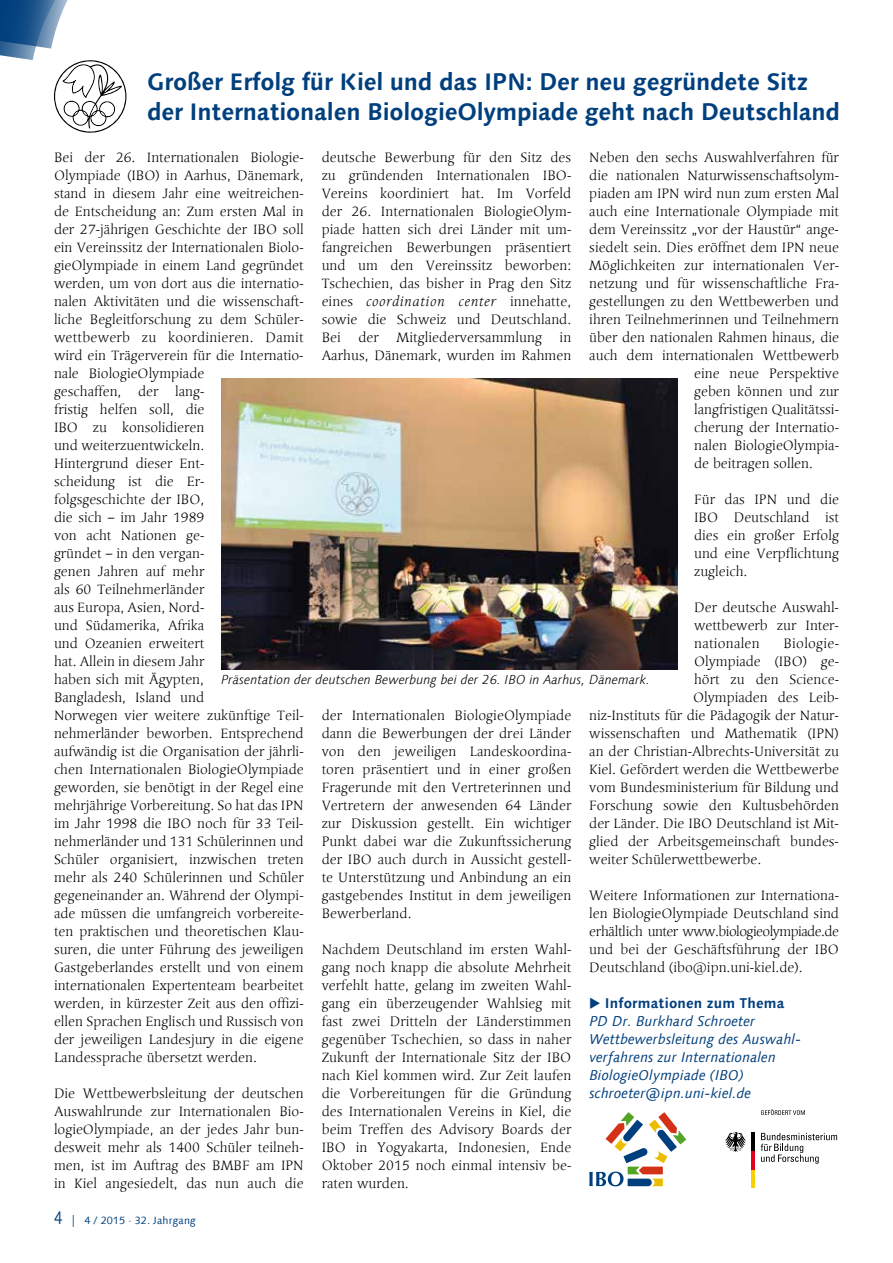
<style>
.page{position:relative;width:893px;height:1263px;background:#fff}
.page>*{position:absolute;margin:0;border:0;box-sizing:border-box;transform-origin:0 0}
.t1{font:700 24px/30px "Linotype Syntax Com";letter-spacing:-.01em;color:#003f7d}
.t2{font:italic 14.25px/18px "Linotype Syntax Com";color:#003f7d}
.t3{font:300 13.5px/18px "Linotype Syntax Srf Com";color:#000;text-align:justify}
.t4{font:300 13.5px "Linotype Syntax Srf Com";letter-spacing:.02em;color:#000}
.t5{font:italic 300 13.05px "Linotype Syntax Com";letter-spacing:-.005em;color:#000}
.t6{font:10.5px "Linotype Syntax Com";letter-spacing:.02em;color:#003f7d}
.s1{font-style:italic}
.s2{font-weight:700;font-style:normal}
.s3{font-size:18px}
.s4{font-weight:300;font-size:12px}
</style>
<div class="page">
<svg style="left:589px;top:1112px;width:97px;height:74px"></svg>
<svg style="left:761px;top:1133px;width:76px;height:31px"></svg>
<hr style="left:751px;top:1169px;width:4px;height:18px;background:#f8d200">
<hr style="left:751px;top:1151px;width:4px;height:18px;background:#e2001a">
<hr style="left:751px;top:1133px;width:4px;height:18px;background:#000">
<svg style="left:725px;top:1132px;width:21px;height:20px"></svg>
<svg style="left:761px;top:1109px;width:44px;height:6px"></svg>
<svg style="left:0;top:0;width:126px;height:133px"></svg>
<img style="left:221px;top:378px;width:456px;height:292px">
<h1 class="t1" style="left:147px;top:66px;width:695px">Großer Erfolg für Kiel und das IPN: Der neu gegründete Sitz der Internationalen BiologieOlympiade geht nach Deutschland</h1>
<p class="t3" style="left:589px;top:148px;width:251px">Neben den sechs Auswahlverfahren für</p>
<p class="t3" style="left:589px;top:166px;width:251px">die nationalen Naturwissenschaftsolym-</p>
<p class="t3" style="left:589px;top:184px;width:251px">piaden am IPN wird nun zum ersten Mal</p>
<p class="t3" style="left:589px;top:202px;width:251px">auch eine Internationale Olympiade mit</p>
<p class="t3" style="left:589px;top:220px;width:251px">dem Vereinssitz „vor der Haustür“ ange-</p>
<p class="t3" style="left:589px;top:238px;width:251px">siedelt sein. Dies eröffnet dem IPN neue</p>
<p class="t3" style="left:589px;top:256px;width:251px">Möglichkeiten zur internationalen Ver-</p>
<p class="t3" style="left:589px;top:274px;width:251px">netzung und für wissenschaftliche Fra-</p>
<p class="t3" style="left:589px;top:292px;width:251px">gestellungen zu den Wettbewerben und</p>
<p class="t3" style="left:589px;top:310px;width:251px">ihren Teilnehmerinnen und Teilnehmern</p>
<p class="t3" style="left:589px;top:328px;width:251px">über den nationalen Rahmen hinaus, die</p>
<p class="t3" style="left:589px;top:346px;width:251px">auch dem internationalen Wettbewerb</p>
<p class="t3" style="left:694px;top:364px;width:146px">eine neue Perspektive</p>
<p class="t3" style="left:694px;top:382px;width:146px">geben können und zur</p>
<p class="t3" style="left:694px;top:400px;width:146px">langfristigen Qualitätssi-</p>
<p class="t3" style="left:694px;top:418px;width:146px">cherung der Internatio-</p>
<p class="t3" style="left:694px;top:436px;width:146px">nalen BiologieOlympia-</p>
<p class="t3" style="left:694px;top:454px;width:120px">de beitragen sollen.</p>
<p class="t3" style="left:694px;top:490px;width:146px">Für das IPN und die IBO Deutschland ist dies ein großer Erfolg und eine Verpflichtung zugleich.</p>
<p class="t3" style="left:694px;top:598px;width:146px">Der deutsche Auswahl&shy;wettbewerb zur Inter&shy;nationalen</p>
<p class="t3" style="left:322px;top:148px;width:251px">deutsche Bewerbung für den Sitz des zu gründenden Internationalen IBO-Vereins koordiniert hat. Im Vorfeld der 26. Internationalen BiologieOlym&shy;piade hatten sich drei Länder mit um&shy;fangreichen Bewerbungen präsentiert und um den Vereinssitz beworben:<br>Tschechien, das bisher in Prag den Sitz eines <span class="s1">coordination center</span> innehatte, sowie die Schweiz und Deutschland.<br>Bei</p>
<p class="t3" style="left:54px;top:148px;width:251px;text-align:left">Bei der 26. Internationalen Biologie-Olympiade (IBO) in Aarhus, Dänemark, stand in diesem Jahr eine weitreichen&shy;de Entscheidung an: Zum ersten Mal in der 27-jährigen Geschichte der IBO soll ein Vereinssitz der Internationalen Biolo&shy;gieOlympiade in einem Land gegründet werden, um von dort aus die internatio&shy;nalen Aktivitäten und die wissenschaft&shy;liche Begleitforschung zu dem Schüler&shy;wettbewerb zu koordinieren. Damit wird ein Trägerverein für die Internatio&shy;nale BiologieOlympiade<br>geschaffen, der lang-<br>fristig helfen soll, die<br>IBO zu konsolidieren<br>und weiterzuentwickeln.<br>Hintergrund dieser Ent-<br>scheidung ist die Er-<br>folgsgeschichte der IBO,<br>die sich – im Jahr 1989<br>von acht Nationen ge-<br>gründet – in den vergan-<br>genen Jahren auf mehr<br>als 60 Teilnehmerländer<br>aus Europa, Asien, Nord-<br>und Südamerika, Afrika<br>und Ozeanien erweitert<br>hat. Allein in diesem Jahr<br>haben sich mit Ägypten,<br>Bangladesh, Island und<br>Norwegen vier weitere zukünftige Teil&shy;nehmerländer beworben. Entsprechend aufwändig ist die Organisation der jährli&shy;chen Internationalen BiologieOlympiade geworden, sie benötigt in der Regel eine mehrjährige Vorbereitung. So hat das IPN im Jahr 1998 die IBO noch für 33 Teil&shy;nehmerländer und 131 Schülerinnen und Schüler organisiert, inzwischen treten mehr als 240 Schülerinnen und Schüler gegeneinander an. Während der Olympi&shy;ade müssen die umfangreich vorbereite&shy;ten praktischen und theoretischen Klau&shy;suren, die unter Führung des jeweiligen Gastgeberlandes erstellt und von einem internationalen Expertenteam bearbeitet werden, in kürzester Zeit aus den offizi&shy;ellen Sprachen Englisch und Russisch von der jeweiligen Landesjury in die eigene Landessprache übersetzt werden.</p>
<p class="t3" style="left:54px;top:1084px;width:251px">Die Wettbewerbsleitung der deutschen Auswahlrunde zur Internationalen Bio&shy;logieOlympiade, an der jedes Jahr bun&shy;desweit mehr als 1400 Schüler teilneh&shy;men, ist im Auftrag des BMBF am IPN in Kiel angesiedelt, das nun auch die</p>
<p class="t3" style="left:358px;top:328px;width:22px">der</p>
<p class="t3" style="left:397px;top:328px;width:147px">Mitgliederversammlung</p>
<p class="t3" style="left:322px;top:328px;width:251px;text-align:right">in<br>Aarhus, Dänemark, wurden im Rahmen</p>
<p class="t4" style="left:784px;top:634px;width:57px">Biologie-</p>
<p class="t3" style="left:694px;top:652px;width:146px">Olympiade (IBO) ge-</p>
<p class="t3" style="left:694px;top:670px;width:146px">hört zu den Science-</p>
<p class="t3" style="left:693px;top:688px;width:147px">Olympiaden des Leib-</p>
<p class="t3" style="left:589px;top:706px;width:251px">niz-Instituts für die Pädagogik der Natur-</p>
<p class="t3" style="left:589px;top:724px;width:251px">wissenschaften und Mathematik (IPN)</p>
<p class="t3" style="left:589px;top:742px;width:251px">an der Christian-Albrechts-Universität zu</p>
<p class="t3" style="left:589px;top:760px;width:251px">Kiel. Gefördert werden die Wettbewerbe</p>
<p class="t3" style="left:589px;top:778px;width:251px">vom Bundesministerium für Bildung und</p>
<p class="t3" style="left:589px;top:796px;width:251px">Forschung sowie den Kultusbehörden</p>
<p class="t3" style="left:589px;top:814px;width:251px">der Länder. Die IBO Deutschland ist Mit-</p>
<p class="t3" style="left:589px;top:832px;width:251px">glied der Arbeitsgemeinschaft bundes-</p>
<p class="t3" style="left:589px;top:850px;width:174px">weiter Schülerwettbewerbe.</p>
<p class="t3" style="left:589px;top:886px;width:251px">Weitere Informationen zur Internationa&shy;len BiologieOlympiade Deutschland sind erhältlich unter www.biologieolympiade.de und bei der Geschäftsführung der IBO Deutschland (ibo@ipn.uni-kiel.de).</p>
<p class="t2" style="left:589px;top:994px;width:212px">◆ <span class="s2">Informationen zum Thema<br></span>PD Dr. Burkhard Schroeter<br>Wettbewerbsleitung des Auswahl&shy;verfahrens zur Internationalen<br>BiologieOlympiade (IBO) schroeter@ipn.uni-kiel.de</p>
<p class="t5" style="left:221px;top:672px;width:430px">Präsentation der deutschen Bewerbung bei der 26. IBO in Aarhus, Dänemark.</p>
<p class="t3" style="left:322px;top:706px;width:251px">der Internationalen BiologieOlympiade dann die Bewerbungen der drei Länder von den jeweiligen Landeskoordina&shy;toren präsentiert und in einer großen Fragerunde mit den Vertreterinnen und Vertretern der anwesenden 64 Länder zur Diskussion gestellt. Ein wichtiger Punkt dabei war die Zukunftssicherung der IBO auch durch in Aussicht gestell&shy;te Unterstützung und Anbindung an ein gastgebendes Institut in dem jeweiligen Bewerberland.</p>
<p class="t3" style="left:322px;top:940px;width:251px">Nachdem Deutschland im ersten Wahl&shy;gang noch knapp die absolute Mehrheit verfehlt hatte, gelang im zweiten Wahl&shy;gang ein überzeugender Wahlsieg mit fast zwei Dritteln der Länderstimmen gegenüber Tschechien, so dass in naher Zukunft der Internationale Sitz der IBO nach Kiel kommen wird. Zur Zeit laufen die Vorbereitungen für die Gründung des Internationalen Vereins in Kiel, die beim Treffen des Advisory Boards der IBO in Yogyakarta, Indonesien, Ende Oktober 2015 noch einmal intensiv be&shy;raten wurden.</p>
<p class="t6" style="left:54px;top:1214px;width:143px"><span class="s3">4</span> <span class="s4">|</span> 4 / 2015 · 32. Jahrgang</p>
</div>
